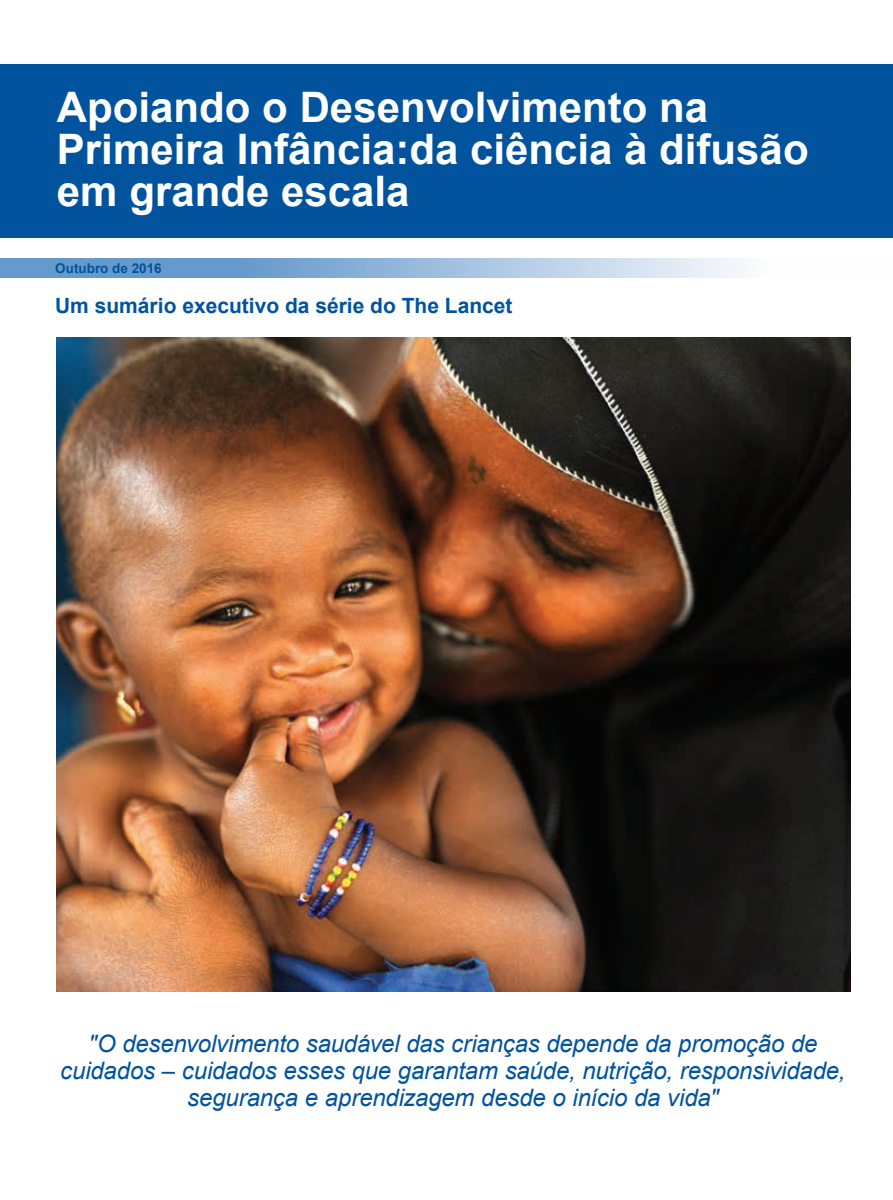
<style>
.page{position:relative;width:893px;height:1200px;background:#fff}
.page>*{position:absolute;margin:0;border:0;box-sizing:border-box;transform-origin:0 0}
.t1{font:700 42px/42px "Arial";color:#fff}
.t2{font:italic 24px/27px "Arial";letter-spacing:-.005em;color:#01539e;text-align:center}
.t3{font:700 21px "Arial";color:#01539e}
.t4{font:700 13.5px "Arial";color:#01539e}
</style>
<div class="page">
<div style="left:0;top:65px;width:893px;height:173px;background:#01539e"></div>
<img style="left:57px;top:337px;width:793px;height:653px">
<svg style="left:0;top:258px;width:743px;height:19px;background:#96b8db"></svg>
<h1 class="t1" style="left:57px;top:86px;width:753px">Apoiando o Desenvolvimento na<br>Primeira Infância:da ciência à difusão em grande escala</h1>
<p class="t4" style="left:55px;top:260px;width:108px">Outubro de 2016</p>
<p class="t3" style="left:55px;top:293px;width:459px">Um sumário executivo da série do The Lancet</p>
<p class="t2" style="left:60px;top:1029px;width:787px">"O desenvolvimento saudável das crianças depende da promoção de cuidados – cuidados esses que garantam saúde, nutrição, responsividade, segurança e aprendizagem desde o início da vida"</p>
</div>
